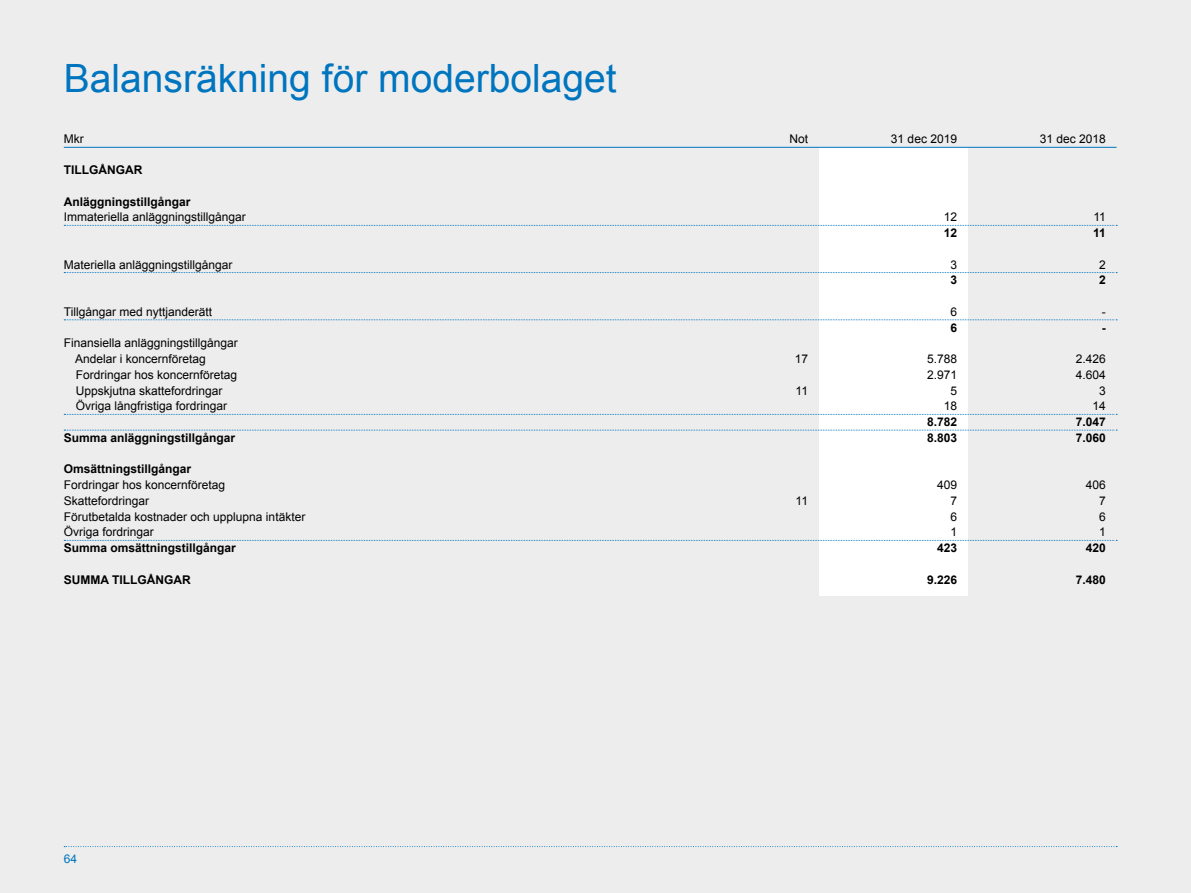
<style>
.page{position:relative;width:1191px;height:893px;background:#ededed}
.page>*{position:absolute;margin:0;border:0;box-sizing:border-box;transform-origin:0 0}
.t1{font:39px "Arial";color:#0075bf}
.t2{font:12px/15.8px "Arial";color:#000}
.t3{font:700 12px "Arial";color:#000}
.t4{font:12px "Arial";color:#0075bf}
</style>
<div class="page">
<svg style="left:64px;top:846px;width:1053px;height:1px"></svg>
<div style="left:819px;top:147px;width:148px;height:448px;background:#fff"></div>
<hr style="left:64px;top:147px;width:1052px;height:1px;background:#0075bf">
<svg style="left:64px;top:225px;width:1053px;height:1px"></svg>
<svg style="left:64px;top:272px;width:1053px;height:1px"></svg>
<svg style="left:64px;top:319px;width:1053px;height:1px"></svg>
<svg style="left:64px;top:414px;width:1053px;height:1px"></svg>
<svg style="left:64px;top:430px;width:1053px;height:1px"></svg>
<svg style="left:64px;top:540px;width:1053px;height:1px"></svg>
<h1 class="t1" style="left:64px;top:53px;width:554px">Balansräkning för moderbolaget</h1>
<p class="t2" style="left:64px;top:131px;width:21px">Mkr</p>
<p class="t2" style="left:789px;top:131px;width:20px">Not</p>
<p class="t2" style="left:891px;top:131px;width:68px">31 dec 2019</p>
<p class="t2" style="left:1039px;top:131px;width:68px">31 dec 2018</p>
<p class="t3" style="left:64px;top:162px;width:80px">TILLGÅNGAR</p>
<p class="t3" style="left:64px;top:194px;width:128px">Anläggningstillgångar</p>
<p class="t2" style="left:64px;top:209px;width:184px">Immateriella anläggningstillgångar</p>
<p class="t2" style="left:943px;top:209px;width:15px">12</p>
<p class="t2" style="left:1093px;top:209px;width:14px">11</p>
<p class="t3" style="left:943px;top:225px;width:15px">12</p>
<p class="t3" style="left:1093px;top:225px;width:14px">11</p>
<p class="t2" style="left:64px;top:257px;width:170px">Materiella anläggningstillgångar</p>
<p class="t2" style="left:950px;top:257px;width:8px">3</p>
<p class="t2" style="left:1099px;top:257px;width:8px">2</p>
<p class="t3" style="left:950px;top:272px;width:8px">3</p>
<p class="t3" style="left:1099px;top:272px;width:8px">2</p>
<p class="t2" style="left:64px;top:304px;width:150px">Tillgångar med nyttjanderätt</p>
<p class="t2" style="left:950px;top:304px;width:8px">6</p>
<p class="t2" style="left:1102px;top:304px;width:5px">-</p>
<p class="t3" style="left:950px;top:320px;width:8px">6</p>
<p class="t3" style="left:1102px;top:320px;width:5px">-</p>
<p class="t2" style="left:75px;top:335px;width:164px;text-indent:-11px">Finansiella anläggningstillgångar<br>Andelar i koncernföretag</p>
<p class="t2" style="left:794px;top:351px;width:15px">17</p>
<p class="t2" style="left:927px;top:351px;width:32px">5.788</p>
<p class="t2" style="left:1075px;top:351px;width:32px">2.426</p>
<p class="t2" style="left:76px;top:367px;width:163px">Fordringar hos koncernföretag</p>
<p class="t2" style="left:927px;top:367px;width:32px">2.971</p>
<p class="t2" style="left:1075px;top:367px;width:32px">4.604</p>
<p class="t2" style="left:76px;top:383px;width:148px">Uppskjutna skattefordringar</p>
<p class="t2" style="left:795px;top:383px;width:14px">11</p>
<p class="t2" style="left:950px;top:383px;width:8px">5</p>
<p class="t2" style="left:1099px;top:383px;width:8px">3</p>
<p class="t2" style="left:76px;top:398px;width:153px">Övriga långfristiga fordringar</p>
<p class="t2" style="left:943px;top:398px;width:15px">18</p>
<p class="t2" style="left:1092px;top:398px;width:15px">14</p>
<p class="t3" style="left:927px;top:414px;width:32px">8.782</p>
<p class="t3" style="left:1075px;top:414px;width:32px">7.047</p>
<p class="t3" style="left:64px;top:430px;width:173px">Summa anläggningstillgångar</p>
<p class="t3" style="left:927px;top:430px;width:32px">8.803</p>
<p class="t3" style="left:1075px;top:430px;width:32px">7.060</p>
<p class="t3" style="left:64px;top:461px;width:129px">Omsättningstillgångar</p>
<p class="t2" style="left:64px;top:477px;width:163px">Fordringar hos koncernföretag</p>
<p class="t2" style="left:937px;top:477px;width:22px">409</p>
<p class="t2" style="left:1085px;top:477px;width:22px">406</p>
<p class="t2" style="left:64px;top:493px;width:87px">Skattefordringar</p>
<p class="t2" style="left:795px;top:493px;width:14px">11</p>
<p class="t2" style="left:950px;top:493px;width:8px">7</p>
<p class="t2" style="left:1099px;top:493px;width:8px">7</p>
<p class="t2" style="left:64px;top:509px;width:243px">Förutbetalda kostnader och upplupna intäkter</p>
<p class="t2" style="left:950px;top:509px;width:8px">6</p>
<p class="t2" style="left:1099px;top:509px;width:8px">6</p>
<p class="t2" style="left:64px;top:524px;width:92px">Övriga fordringar</p>
<p class="t2" style="left:950px;top:524px;width:8px">1</p>
<p class="t2" style="left:1099px;top:524px;width:8px">1</p>
<p class="t3" style="left:64px;top:540px;width:174px">Summa omsättningstillgångar</p>
<p class="t3" style="left:937px;top:540px;width:22px">423</p>
<p class="t3" style="left:1085px;top:540px;width:22px">420</p>
<p class="t3" style="left:64px;top:572px;width:128px">SUMMA TILLGÅNGAR</p>
<p class="t3" style="left:927px;top:572px;width:32px">9.226</p>
<p class="t3" style="left:1075px;top:572px;width:32px">7.480</p>
<p class="t4" style="left:64px;top:851px;width:15px">64</p>
</div>
